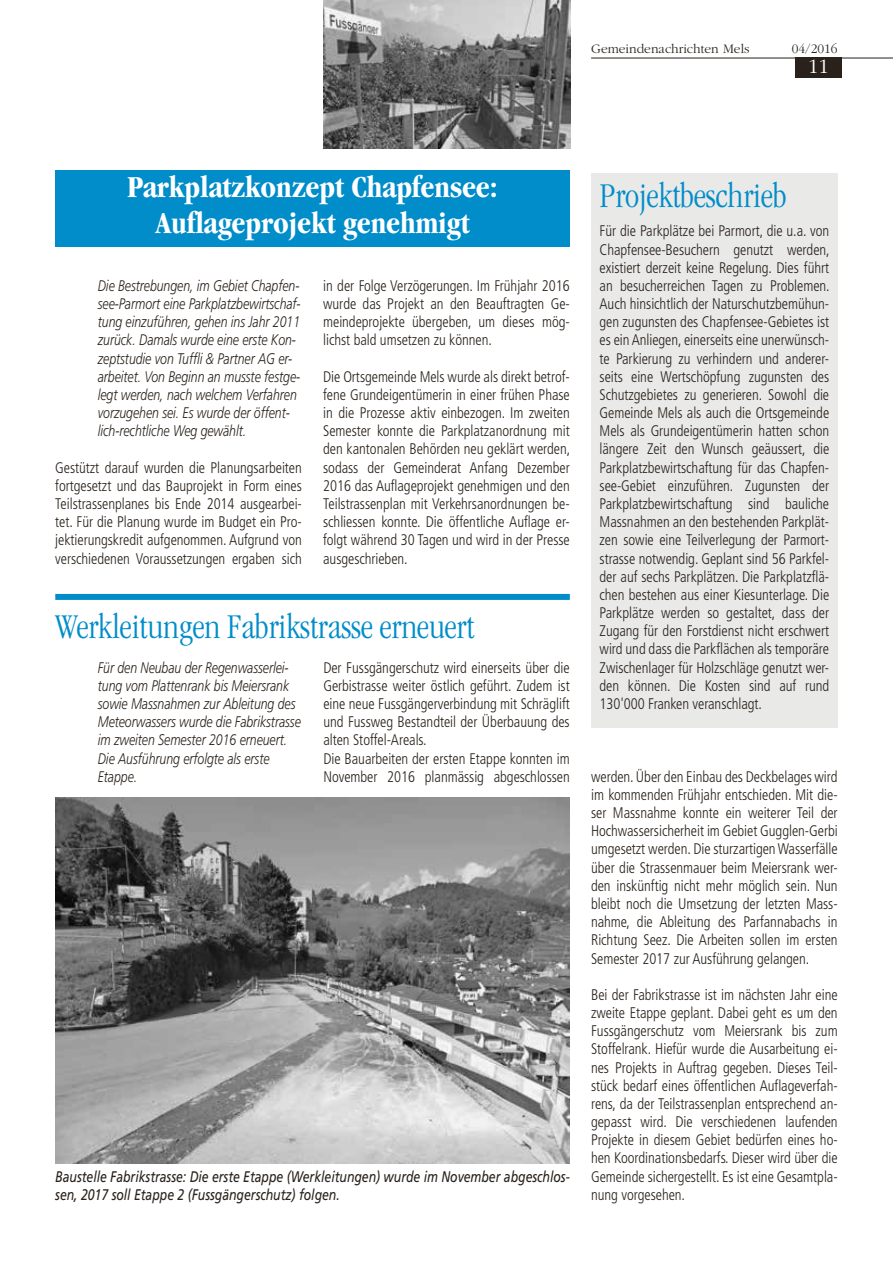
<style>
.page{position:relative;width:893px;height:1263px;background:#fff}
.page>*{position:absolute;margin:0;border:0;box-sizing:border-box;transform-origin:0 0}
.t1{font:300 condensed 36px "Garamond";letter-spacing:-.005em;color:#008dca}
.t2{font:700 condensed 31.5px/36px "Garamond";letter-spacing:-.005em;color:#fff;text-align:center}
.t3{font:300 21px "Garamond";color:#fff}
.t4{font:300 condensed 15.3px/18.1px "Frutiger";letter-spacing:-.005em;color:#29211a;text-align:justify;scale:.95 1}
.t5{font:italic 300 15.3px/18.1px "Frutiger";letter-spacing:-.005em;color:#29211a;scale:.8 1}
.t6{font:italic 15.3px/18.1px "Frutiger";letter-spacing:-.005em;color:#29211a;scale:.8 1}
.t7{font:300 13.5px "Garamond";color:#29211a}
</style>
<div class="page">
<hr style="left:591px;top:58px;width:302px;height:1px;background:#29211a">
<div style="left:55px;top:170px;width:515px;height:77px;background:#008dca"></div>
<div style="left:795px;top:57px;width:47px;height:21px;background:#29211a"></div>
<img style="left:323px;top:0;width:247px;height:149px">
<div style="left:591px;top:173px;width:247px;height:554px;background:#e9e9e8"></div>
<img style="left:55px;top:798px;width:515px;height:365px">
<div style="left:55px;top:594px;width:515px;height:6px;background:#008dca"></div>
<p class="t7" style="left:591px;top:41px;width:160px">Gemeindenachrichten Mels</p>
<p class="t7" style="left:792px;top:41px;width:47px">04/2016</p>
<h3 class="t3" style="left:808px;top:56px;width:22px">11</h3>
<h2 class="t2" style="left:127px;top:169px;width:372px">Parkplatzkonzept Chapfensee:<br>Auflageprojekt genehmigt</h2>
<p class="t5" style="left:98px;top:277px;width:255px">Die Bestrebungen, im Gebiet Chapfen&shy;see-Parmort eine Parkplatzbewirtschaf&shy;tung einzuführen, gehen ins Jahr 2011 zurück. Damals wurde eine erste Kon&shy;zeptstudie von Tuffli &amp; Partner AG er&shy;arbeitet. Von Beginn an musste festge&shy;legt werden, nach welchem Verfahren vorzugehen sei. Es wurde der öffent&shy;lich-rechtliche Weg gewählt.</p>
<p class="t4" style="left:55px;top:458px;width:261px">Gestützt darauf wurden die Planungsarbeiten fortgesetzt und das Bauprojekt in Form eines Teilstrassenplanes bis Ende 2014 ausgearbei&shy;tet. Für die Planung wurde im Budget ein Pro&shy;jektierungskredit aufgenommen. Aufgrund von verschiedenen Voraussetzungen ergaben sich</p>
<p class="t4" style="left:323px;top:277px;width:261px">in der Folge Verzögerungen. Im Frühjahr 2016 wurde das Projekt an den Beauftragten Ge&shy;meindeprojekte übergeben, um dieses mög&shy;lichst bald umsetzen zu können.</p>
<p class="t4" style="left:323px;top:368px;width:262px">Die Ortsgemeinde Mels wurde als direkt betrof&shy;fene Grundeigentümerin in einer frühen Phase in die Prozesse aktiv einbezogen. Im zweiten Semester konnte die Parkplatzanordnung mit den kantonalen Behörden neu geklärt werden, sodass der Gemeinderat Anfang Dezember 2016 das Auflageprojekt genehmigen und den Teilstrassenplan mit Verkehrsanordnungen be&shy;schliessen konnte. Die öffentliche Auflage er&shy;folgt während 30 Tagen und wird in der Presse ausgeschrieben.</p>
<h1 class="t1" style="left:55px;top:607px;width:420px">Werkleitungen Fabrikstrasse erneuert</h1>
<p class="t4" style="left:323px;top:658px;width:261px;text-align:left">Der Fussgängerschutz wird einerseits über die Gerbistrasse weiter östlich geführt. Zudem ist eine neue Fussgängerverbindung mit Schräglift und Fussweg Bestandteil der Überbauung des alten Stoffel-Areals.<br>Die Bauarbeiten der ersten Etappe konnten im November 2016 planmässig abgeschlossen</p>
<p class="t5" style="left:98px;top:658px;width:255px">Für den Neubau der Regenwasserlei&shy;tung vom Plattenrank bis Meiersrank sowie Massnahmen zur Ableitung des<br>Meteorwassers wurde die Fabrikstrasse im zweiten Semester 2016 erneuert.<br>Die Ausführung erfolgte als erste<br>Etappe.</p>
<p class="t6" style="left:55px;top:1167px;width:645px">Baustelle Fabrikstrasse: Die erste Etappe (Werkleitungen) wurde im November abgeschlos&shy;sen, 2017 soll Etappe 2 (Fussgängerschutz) folgen.</p>
<h1 class="t1" style="left:600px;top:176px;width:189px">Projektbeschrieb</h1>
<p class="t4" style="left:600px;top:222px;width:244px">Für die Parkplätze bei Parmort, die u.a. von Chapfensee-Besuchern genutzt werden, existiert derzeit keine Regelung. Dies führt an besucherreichen Tagen zu Problemen.<br>Auch hinsichtlich der Naturschutzbemühun&shy;gen zugunsten des Chapfensee-Gebietes ist es ein Anliegen, einerseits eine unerwünsch&shy;te Parkierung zu verhindern und anderer&shy;seits eine Wertschöpfung zugunsten des Schutzgebietes zu generieren. Sowohl die Gemeinde Mels als auch die Ortsgemeinde Mels als Grundeigentümerin hatten schon längere Zeit den Wunsch geäussert, die Parkplatzbewirtschaftung für das Chapfen&shy;see-Gebiet einzuführen. Zugunsten der Parkplatzbewirtschaftung sind bauliche Massnahmen an den bestehenden Parkplät&shy;zen sowie eine Teilverlegung der Parmort&shy;strasse notwendig. Geplant sind 56 Parkfel&shy;der auf sechs Parkplätzen. Die Parkplatzflä&shy;chen bestehen aus einer Kiesunterlage. Die Parkplätze werden so gestaltet, dass der Zugang für den Forstdienst nicht erschwert wird und dass die Parkflächen als temporäre Zwischenlager für Holzschläge genutzt wer&shy;den können. Die Kosten sind auf rund 130'000 Franken veranschlagt.</p>
<p class="t4" style="left:591px;top:767px;width:261px">werden. Über den Einbau des Deckbelages wird im kommenden Frühjahr entschieden. Mit die&shy;ser Massnahme konnte ein weiterer Teil der Hochwassersicherheit im Gebiet Gugglen-Gerbi umgesetzt werden. Die sturzartigen Wasserfälle über die Strassenmauer beim Meiersrank wer&shy;den inskünftig nicht mehr möglich sein. Nun bleibt noch die Umsetzung der letzten Mass&shy;nahme, die Ableitung des Parfannabachs in Richtung Seez. Die Arbeiten sollen im ersten Semester 2017 zur Ausführung gelangen.</p>
<p class="t4" style="left:591px;top:986px;width:261px">Bei der Fabrikstrasse ist im nächsten Jahr eine zweite Etappe geplant. Dabei geht es um den Fussgängerschutz vom Meiersrank bis zum Stoffelrank. Hiefür wurde die Ausarbeitung ei&shy;nes Projekts in Auftrag gegeben. Dieses Teil&shy;stück bedarf eines öffentlichen Auflageverfah&shy;rens, da der Teilstrassenplan entsprechend an&shy;gepasst wird. Die verschiedenen laufenden Projekte in diesem Gebiet bedürfen eines ho&shy;hen Koordinationsbedarfs. Dieser wird über die Gemeinde sichergestellt. Es ist eine Gesamtpla&shy;nung vorgesehen.</p>
</div>
